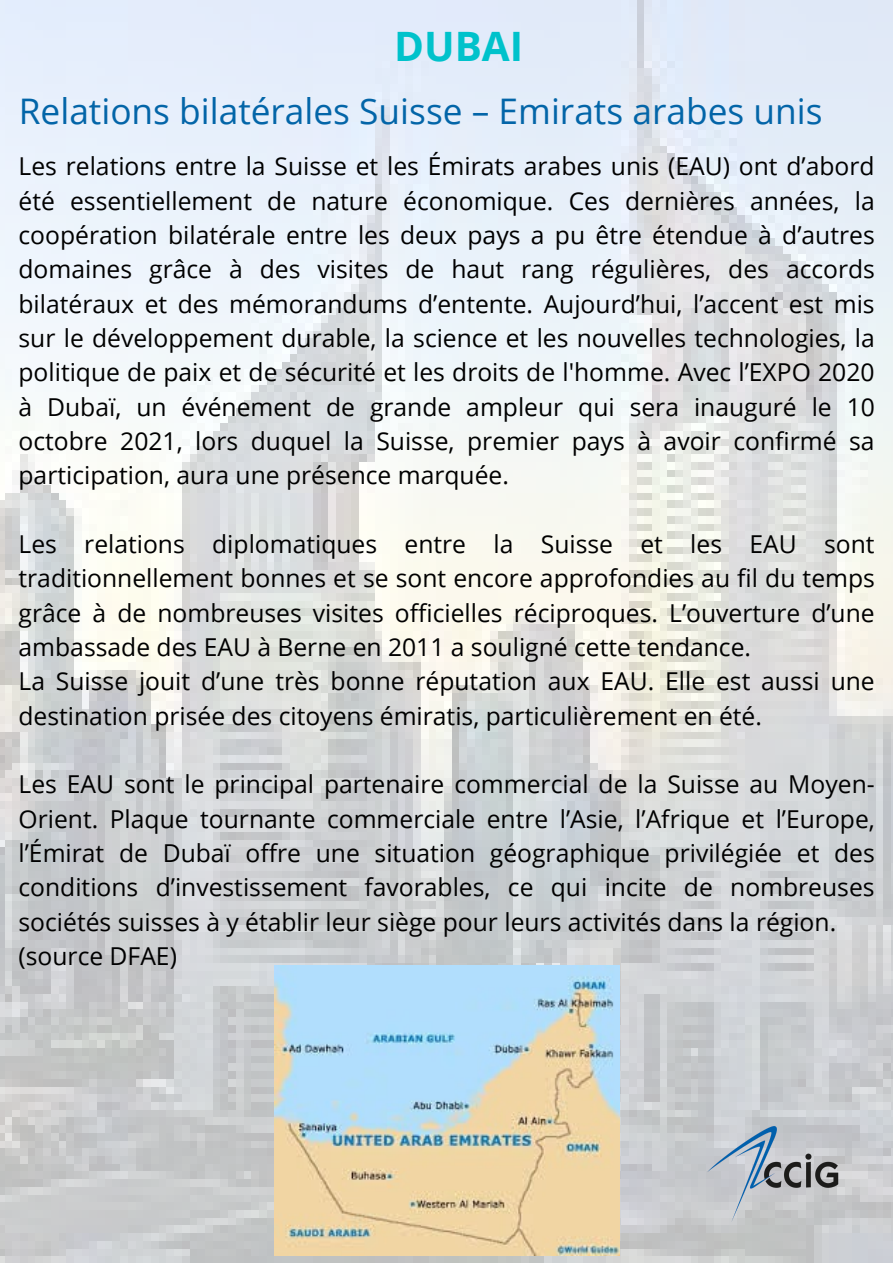
<style>
.page{position:relative;width:893px;height:1263px;background:#fff}
.page>*{position:absolute;margin:0;border:0;box-sizing:border-box;transform-origin:0 0}
.t1{font:700 40.5px "Open Sans";color:#00c2cb}
.t2{font:35.25px "Open Sans";color:#0365a8}
.t3{font:24.67px/34.3px "Open Sans";color:#000;text-align:justify}
</style>
<div class="page">
<img style="left:0;top:0;width:893px;height:1263px">
<img style="left:274px;top:965px;width:345px;height:291px">
<img style="left:703px;top:1126px;width:140px;height:96px">
<p class="t1" style="left:394px;top:18px;width:131px">DUBAI</p>
<p class="t2" style="left:19px;top:86px;width:805px">Relations bilatérales Suisse – Emirats arabes unis</p>
<p class="t3" style="left:19px;top:149px;width:858px">Les relations entre la Suisse et les Émirats arabes unis (EAU) ont d’abord été essentiellement de nature économique. Ces dernières années, la coopération bilatérale entre les deux pays a pu être étendue à d’autres domaines grâce à des visites de haut rang régulières, des accords bilatéraux et des mémorandums d’entente. Aujourd’hui, l’accent est mis sur le développement durable, la science et les nouvelles technologies, la politique de paix et de sécurité et les droits de l'homme. Avec l’EXPO 2020 à Dubaï, un événement de grande ampleur qui sera inauguré le 10 octobre 2021, lors duquel la Suisse, premier pays à avoir confirmé sa participation, aura une présence marquée.</p>
<p class="t3" style="left:19px;top:526px;width:858px">Les relations diplomatiques entre la Suisse et les EAU sont traditionnellement bonnes et se sont encore approfondies au fil du temps grâce à de nombreuses visites officielles réciproques. L’ouverture d’une ambassade des EAU à Berne en 2011 a souligné cette tendance.</p>
<p class="t3" style="left:19px;top:664px;width:857px">La Suisse jouit d’une très bonne réputation aux EAU. Elle est aussi une destination prisée des citoyens émiratis, particulièrement en été.</p>
<p class="t3" style="left:19px;top:767px;width:858px">Les EAU sont le principal partenaire commercial de la Suisse au Moyen-Orient. Plaque tournante commerciale entre l’Asie, l’Afrique et l’Europe, l’Émirat de Dubaï offre une situation géographique privilégiée et des conditions d’investissement favorables, ce qui incite de nombreuses sociétés suisses à y établir leur siège pour leurs activités dans la région.</p>
<p class="t3" style="left:19px;top:938px;width:160px">(source DFAE)</p>
</div>
